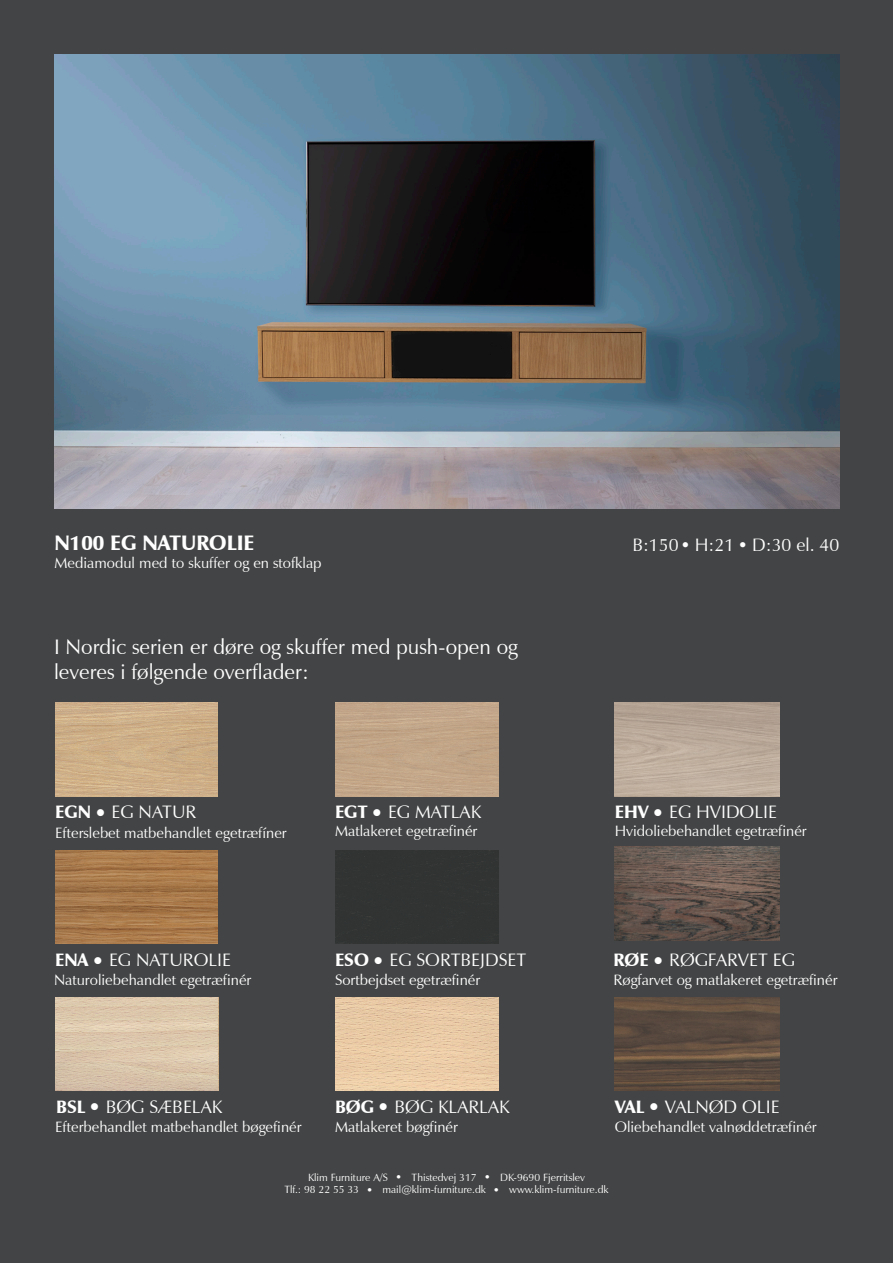
<style>
.page{position:relative;width:893px;height:1263px;background:#434445}
.page>*{position:absolute;margin:0;border:0;box-sizing:border-box;transform-origin:0 0}
.t1{font:21px "Zapf Humanist 601 BT";color:#fff}
.t2{font:900 21px "Zapf Humanist 601 BT";color:#fff}
.t3{font:18px "Zapf Humanist 601 BT";color:#fff}
.t4{font:15px "Zapf Humanist 601 BT";color:#fff}
.t5{font:10.5px "Zapf Humanist 601 BT";color:#fff}
.s1{font-weight:900}
</style>
<div class="page">
<img style="left:54px;top:54px;width:785px;height:454px">
<img style="left:55px;top:703px;width:162px;height:93px">
<img style="left:335px;top:703px;width:163px;height:93px">
<img style="left:615px;top:703px;width:165px;height:93px">
<img style="left:55px;top:850px;width:162px;height:93px">
<img style="left:55px;top:997px;width:162px;height:93px">
<img style="left:335px;top:997px;width:163px;height:93px">
<img style="left:615px;top:847px;width:165px;height:93px">
<img style="left:615px;top:997px;width:165px;height:93px">
<p class="t2" style="left:54px;top:529px;width:202px">N100 EG NATUROLIE</p>
<p class="t4" style="left:54px;top:553px;width:269px">Mediamodul med to skuffer og en stofklap</p>
<p class="t1" style="left:54px;top:634px;width:465px">I Nordic serien er døre og skuffer med push-open og</p>
<p class="t1" style="left:54px;top:659px;width:256px">leveres i følgende overflader:</p>
<p class="t3" style="left:632px;top:533px;width:208px">B:150 ● H:21 ● D:30 el. 40</p>
<p class="t3" style="left:55px;top:801px;width:143px"><span class="s1">EGN</span> ● EG NATUR</p>
<p class="t4" style="left:55px;top:823px;width:233px">Efterslebet matbehandlet egetræfíner</p>
<p class="t3" style="left:335px;top:801px;width:148px"><span class="s1">EGT</span> ● EG MATLAK</p>
<p class="t3" style="left:615px;top:801px;width:164px"><span class="s1">EHV</span> ● EG HVIDOLIE</p>
<p class="t4" style="left:335px;top:822px;width:144px">Matlakeret egetræfinér</p>
<p class="t4" style="left:615px;top:822px;width:194px">Hvidoliebehandlet egetræfinér</p>
<p class="t3" style="left:55px;top:949px;width:178px"><span class="s1">ENA</span> ● EG NATUROLIE</p>
<p class="t3" style="left:335px;top:949px;width:193px"><span class="s1">ESO</span> ● EG SORTBEJDSET</p>
<p class="t3" style="left:614px;top:949px;width:183px"><span class="s1">RØE</span> ● RØGFARVET EG</p>
<p class="t4" style="left:54px;top:971px;width:199px">Naturoliebehandlet egetræfinér</p>
<p class="t4" style="left:335px;top:971px;width:147px">Sortbejdset egetræfinér</p>
<p class="t4" style="left:614px;top:971px;width:226px">Røgfarvet og matlakeret egetræfinér</p>
<p class="t3" style="left:56px;top:1095px;width:168px"><span class="s1">BSL</span> ● BØG SÆBELAK</p>
<p class="t3" style="left:335px;top:1095px;width:176px"><span class="s1">BØG</span> ● BØG KLARLAK</p>
<p class="t3" style="left:615px;top:1095px;width:166px"><span class="s1">VAL</span> ● VALNØD OLIE</p>
<p class="t4" style="left:55px;top:1117px;width:248px">Efterbehandlet matbehandlet bøgefinér</p>
<p class="t4" style="left:335px;top:1117px;width:125px">Matlakeret bøgfinér</p>
<p class="t4" style="left:615px;top:1117px;width:204px">Oliebehandlet valnøddetræfinér</p>
<p class="t5" style="left:308px;top:1170px;width:278px">Klim Furniture A/S ● Thistedvej 317 ● DK-9690 Fjerritslev</p>
<p class="t5" style="left:284px;top:1183px;width:326px">Tlf.: 98 22 55 33 ● mail@klim-furniture.dk ● www.klim-furniture.dk</p>
</div>
